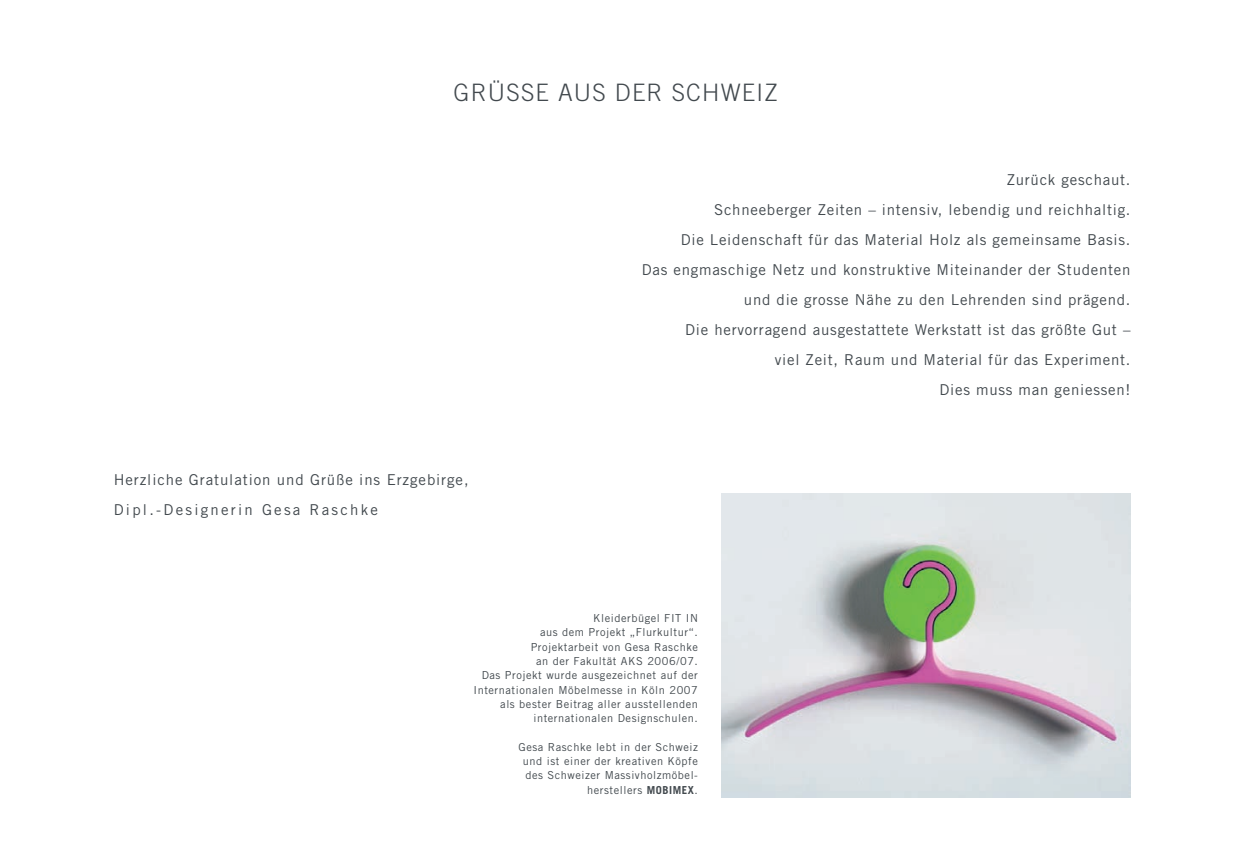
<style>
.page{position:relative;width:1248px;height:851px;background:#fff}
.page>*{position:absolute;margin:0;border:0;box-sizing:border-box;transform-origin:0 0}
.t1{font:300 24px "Trade Gothic";letter-spacing:.05em;color:#42494e}
.t2{font:15px/30px "Trade Gothic";letter-spacing:.05em;color:#42494e;text-align:right}
.t3{font:11px/14.3px "Trade Gothic";letter-spacing:.05em;color:#42494e;text-align:right}
.s1{font-weight:700}
</style>
<div class="page">
<img style="left:721px;top:493px;width:409px;height:304px">
<p class="t1" style="left:453px;top:78px;width:325px">GRÜSSE AUS DER SCHWEIZ</p>
<p class="t2" style="left:114px;top:464px;width:356px;text-align:left">Herzliche Gratulation und Grüße ins Erzgebirge,<br>Dipl.-Designerin Gesa Raschke</p>
<p class="t2" style="left:641px;top:164px;width:490px">Zurück geschaut.<br>Schneeberger Zeiten – intensiv, lebendig und reichhaltig.<br>Die Leidenschaft für das Material Holz als gemeinsame Basis.<br>Das engmaschige Netz und konstruktive Miteinander der Studenten und die grosse Nähe zu den Lehrenden sind prägend.<br>Die hervorragend ausgestattete Werkstatt ist das größte Gut –<br>viel Zeit, Raum und Material für das Experiment.<br>Dies muss man geniessen!</p>
<p class="t3" style="left:473px;top:610px;width:226px">Kleiderbügel FIT IN<br>aus dem Projekt „Flurkultur“.<br>Projektarbeit von Gesa Raschke<br>an der Fakultät AKS 2006/07.<br>Das Projekt wurde ausgezeichnet auf der Internationalen Möbelmesse in Köln 2007 als bester Beitrag aller ausstellenden internationalen Designschulen.</p>
<p class="t3" style="left:518px;top:739px;width:181px">Gesa Raschke lebt in der Schweiz und ist einer der kreativen Köpfe des Schweizer Massivholzmöbel&shy;herstellers <span class="s1">MOBIMEX</span>.</p>
</div>
